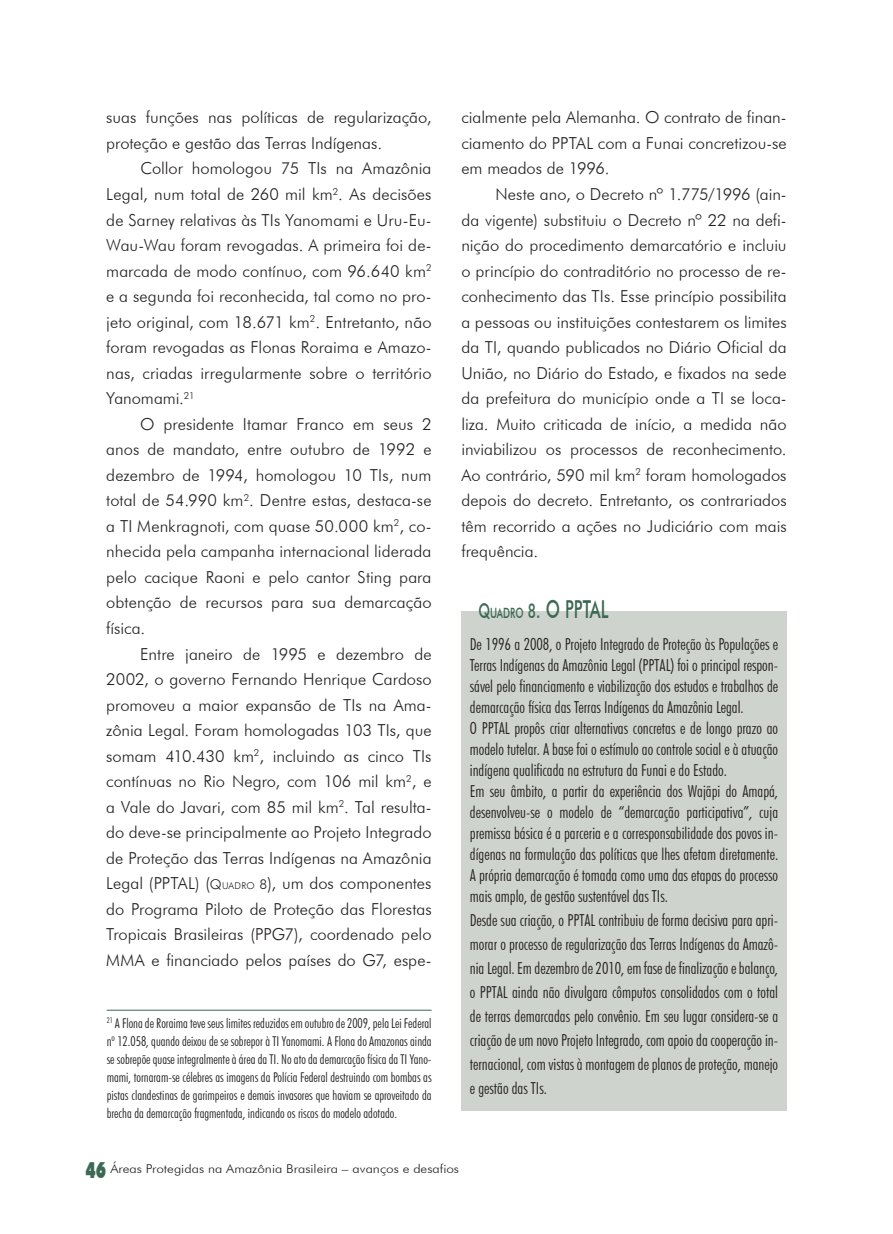
<style>
.page{position:relative;width:893px;height:1234px;background:#fff}
.page>*{position:absolute;margin:0;border:0;box-sizing:border-box;transform-origin:0 0}
.t1{font:500 24.75px "Futura BT";color:#3c6953;scale:.67 1}
.t2{font:300 16.5px/25.5px "Futura BT";color:#231f20;text-align:justify}
.t3{font:300 condensed 16.5px/21px "Futura BT";color:#231f20}
.t4{font:300 condensed 13.5px/18px "Futura BT";color:#231f20;text-align:justify}
.t5{font:300 12.15px "Futura BT";color:#231f20;scale:1.11 1}
.s1{font-size:13.5px}
.s2{font-size:9.45px}
.s3{font-size:20.25px}
.s4{font-size:14.1px}
.s5{font-weight:900;font-size:22.5px;color:#3c6953}
</style>
<div class="page">
<hr style="left:107px;top:1009px;width:325px;height:1px;background:#3c6953">
<div style="left:461px;top:611px;width:326px;height:499px;background:#ced3cd"></div>
<p class="t2" style="left:106px;top:105px;width:327px">suas funções nas políticas de regularização, proteção e gestão das Terras Indígenas.</p>
<p class="t2" style="left:106px;top:156px;width:327px;text-indent:34px">Collor homologou 75 TIs na Amazônia Legal, num total de 260 mil km<sup>2</sup>. As decisões de Sarney relativas às TIs Yanomami e Uru-Eu-Wau-Wau foram revogadas. A primeira foi de&shy;marcada de modo contínuo, com 96.640 km<sup>2 </sup>e a segunda foi reconhecida, tal como no pro&shy;jeto original, com 18.671 km<sup>2</sup>. Entretanto, não foram revogadas as Flonas Roraima e Amazo&shy;nas, criadas irregularmente sobre o território Yanomami.<sup>21</sup></p>
<p class="t2" style="left:106px;top:411px;width:327px;text-indent:34px">O presidente Itamar Franco em seus 2 anos de mandato, entre outubro de 1992 e dezembro de 1994, homologou 10 TIs, num total de 54.990 km<sup>2</sup>. Dentre estas, destaca-se a TI Menkragnoti, com quase 50.000 km<sup>2</sup>, co&shy;nhecida pela campanha internacional liderada pelo cacique Raoni e pelo cantor Sting para obtenção de recursos para sua demarcação física.</p>
<p class="t2" style="left:106px;top:640px;width:327px;text-indent:34px">Entre janeiro de 1995 e dezembro de 2002, o governo Fernando Henrique Cardoso promoveu a maior expansão de TIs na Ama&shy;zônia Legal. Foram homologadas 103 TIs, que somam 410.430 km<sup>2</sup>, incluindo as cinco TIs contínuas no Rio Negro, com 106 mil km<sup>2</sup>, e a Vale do Javari, com 85 mil km<sup>2</sup>. Tal resulta&shy;do deve-se principalmente ao Projeto Integrado de Proteção das Terras Indígenas na Amazônia Legal (PPTAL) (<span class="s1">Q</span> <span class="s2">UADRO</span> <span class="s1">8</span>), um dos componentes do Programa Piloto de Proteção das Florestas Tropicais Brasileiras (PPG7), coordenado pelo MMA e financiado pelos países do G7, espe-</p>
<p class="t3" style="left:470px;top:633px;width:310px">De 1996 a 2008, o Projeto Integrado de Proteção às Populações e Terras Indígenas da Amazônia Legal (PPTAL) foi o principal respon&shy;sável pelo financiamento e viabilização dos estudos e trabalhos de demarcação física das Terras Indígenas da Amazônia Legal.<br>O PPTAL propôs criar alternativas concretas e de longo prazo ao modelo tutelar. A base foi o estímulo ao controle social e à atuação indígena qualificada na estrutura da Funai e do Estado.<br>Em seu âmbito, a partir da experiência dos Wajãpi do Amapá, desenvolveu-se o modelo de “demarcação participativa”, cuja premissa básica é a parceria e a corresponsabilidade dos povos in&shy;dígenas na formulação das políticas que lhes afetam diretamente.<br>A própria demarcação é tomada como uma das etapas do processo mais amplo, de gestão sustentável das TIs.</p>
<p class="t2" style="left:461px;top:105px;width:327px">cialmente pela Alemanha. O contrato de finan&shy;ciamento do PPTAL com a Funai concretizou-se em meados de 1996.</p>
<p class="t2" style="left:461px;top:181px;width:327px;text-indent:34px">Neste ano, o Decreto nº 1.775/1996 (ain&shy;da vigente) substituiu o Decreto nº 22 na defi&shy;nição do procedimento demarcatório e incluiu o princípio do contraditório no processo de re&shy;conhecimento das TIs. Esse princípio possibilita a pessoas ou instituições contestarem os limites da TI, quando publicados no Diário Oficial da União, no Diário do Estado, e fixados na sede da prefeitura do município onde a TI se loca&shy;liza. Muito criticada de início, a medida não inviabilizou os processos de reconhecimento.<br>Ao contrário, 590 mil km<sup>2</sup> foram homologados depois do decreto. Entretanto, os contrariados têm recorrido a ações no Judiciário com mais frequência.</p>
<h1 class="t1" style="left:478px;top:594px;width:196px"><span class="s3">Q</span><span class="s4">UADRO</span> <span class="s3">8</span>. O PPTAL</h1>
<p class="t3" style="left:470px;top:907px;width:310px;line-height:24px;text-align:justify">Desde sua criação, o PPTAL contribuiu de forma decisiva para apri&shy;morar o processo de regularização das Terras Indígenas da Amazô&shy;nia Legal. Em dezembro de 2010, em fase de finalização e balanço, o PPTAL ainda não divulgara cômputos consolidados com o total de terras demarcadas pelo convênio. Em seu lugar considera-se a criação de um novo Projeto Integrado, com apoio da cooperação in&shy;ternacional, com vistas à montagem de planos de proteção, manejo e gestão das TIs.</p>
<p class="t4" style="left:107px;top:1013px;width:326px"><sup>21</sup> A Flona de Roraima teve seus limites reduzidos em outubro de 2009, pela Lei Federal nº 12.058, quando deixou de se sobrepor à TI Yanomami. A Flona do Amazonas ainda se sobrepõe quase integralmente à área da TI. No ato da demarcação física da TI Yano&shy;mami, tornaram-se célebres as imagens da Polícia Federal destruindo com bombas as pistas clandestinas de garimpeiros e demais invasores que haviam se aproveitado da brecha da demarcação fragmentada, indicando os riscos do modelo adotado.</p>
<p class="t5" style="left:85px;top:1161px;width:338px"><span class="s5">46</span> Áreas Protegidas na Amazônia Brasileira – avanços e desafios</p>
</div>
